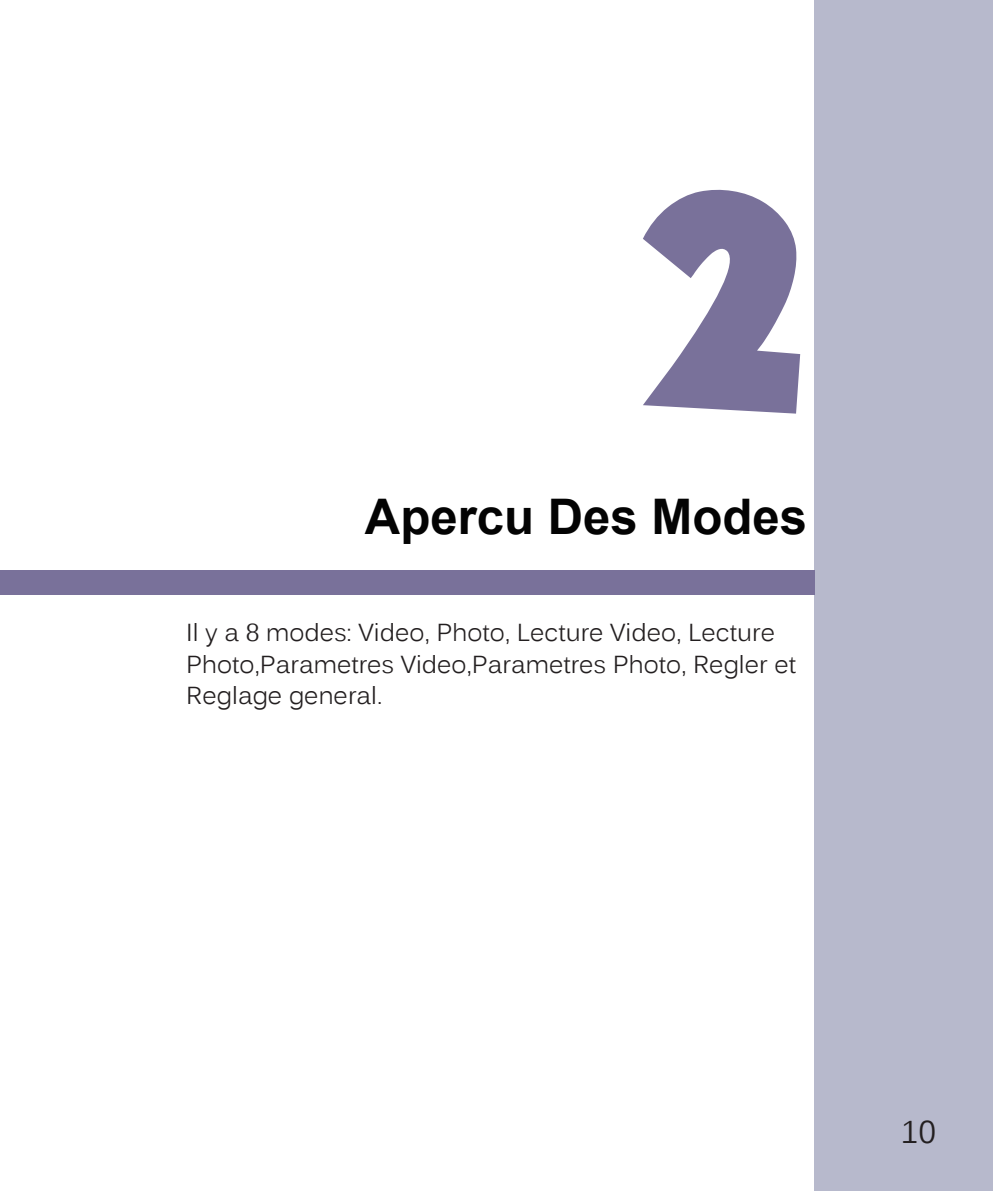
<style>
.page{position:relative;width:993px;height:1191px;background:#fff}
.page>*{position:absolute;margin:0;border:0;box-sizing:border-box;transform-origin:0 0}
.t1{font:315px "Kartooni";color:#79719a}
.t2{font:700 49px "Arial";color:#030303}
.t3{font:31.5px "Kalinga";color:#231f20}
.t4{font:24.5px/31.5px "Kalinga";color:#231f20}
</style>
<div class="page">
<div style="left:814px;top:0;width:178px;height:1191px;background:#b7b9cc"></div>
<div style="left:0;top:570px;width:814px;height:25px;background:#79719a"></div>
<h1 class="t1" style="left:627px;top:150px;width:180px">2</h1>
<h2 class="t2" style="left:365px;top:482px;width:443px">Apercu Des Modes</h2>
<p class="t4" style="left:186px;top:617px;width:611px">Il y a 8 modes: Video, Photo, Lecture Video, Lecture<br>Photo,Parametres Video,Parametres Photo, Regler et<br>Reglage general.</p>
<p class="t3" style="left:900px;top:1111px;width:37px">10</p>
</div>
